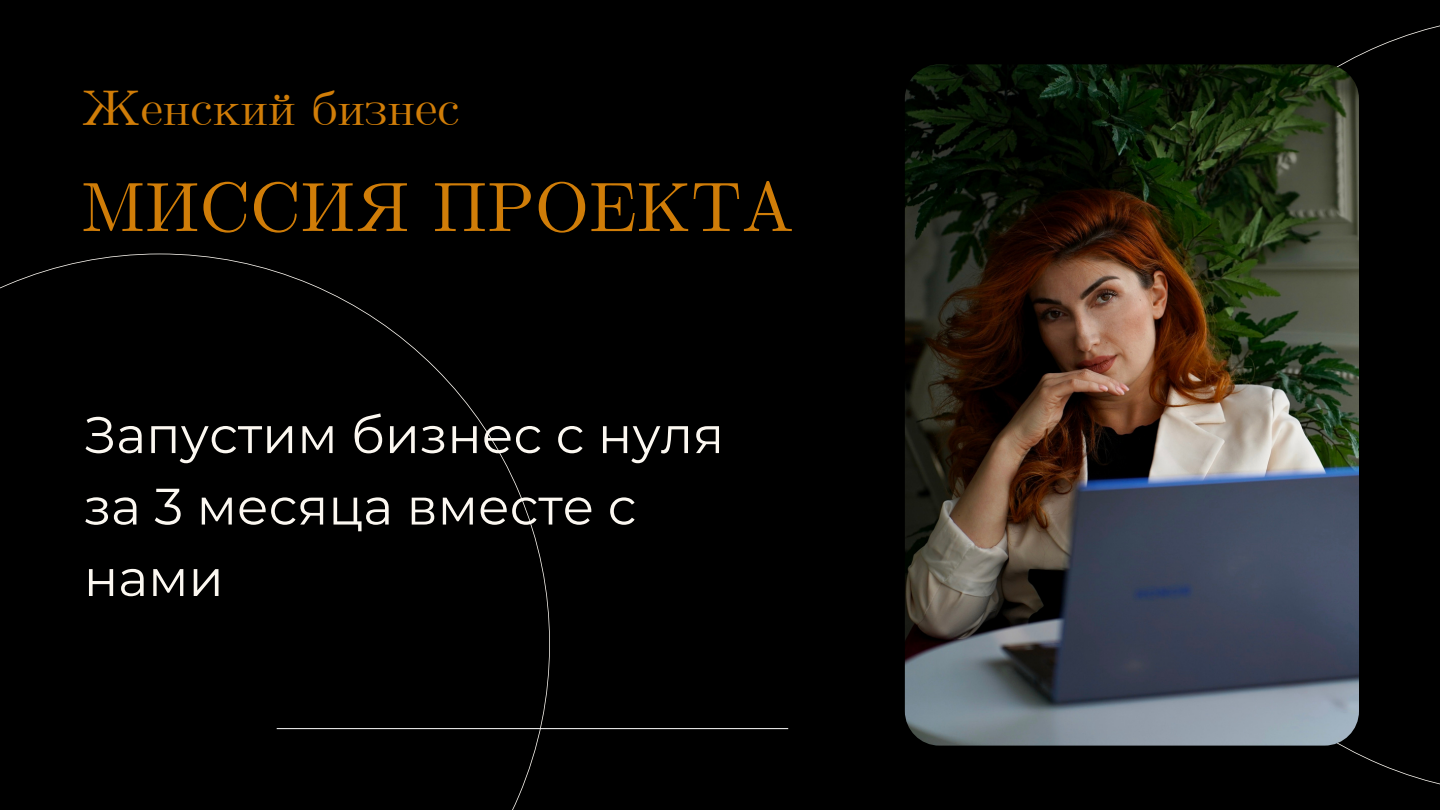
<style>
.page{position:relative;width:1440px;height:810px;background:#000}
.page>*{position:absolute;margin:0;border:0;box-sizing:border-box;transform-origin:0 0}
.t1{font:70px "CMU Serif";color:#d07d08}
.t2{font:51.2px/71.5px "Montserrat";color:#fcf8f1}
.t3{font:50px "CMU Serif";color:#d07d08}
</style>
<div class="page">
<svg style="left:0;top:254px;width:550px;height:556px"></svg>
<img style="left:905px;top:64px;width:454px;height:682px;border-radius:35px">
<hr style="left:277px;top:728px;width:511px;height:1px;background:#fff">
<p class="t3" style="left:81px;top:78px;width:380px">Женский бизнес</p>
<p class="t1" style="left:81px;top:166px;width:715px">МИССИЯ ПРОЕКТА</p>
<p class="t2" style="left:84px;top:399px;width:642px">Запустим бизнес с нуля за 3 месяца вместе с нами</p>
</div>
